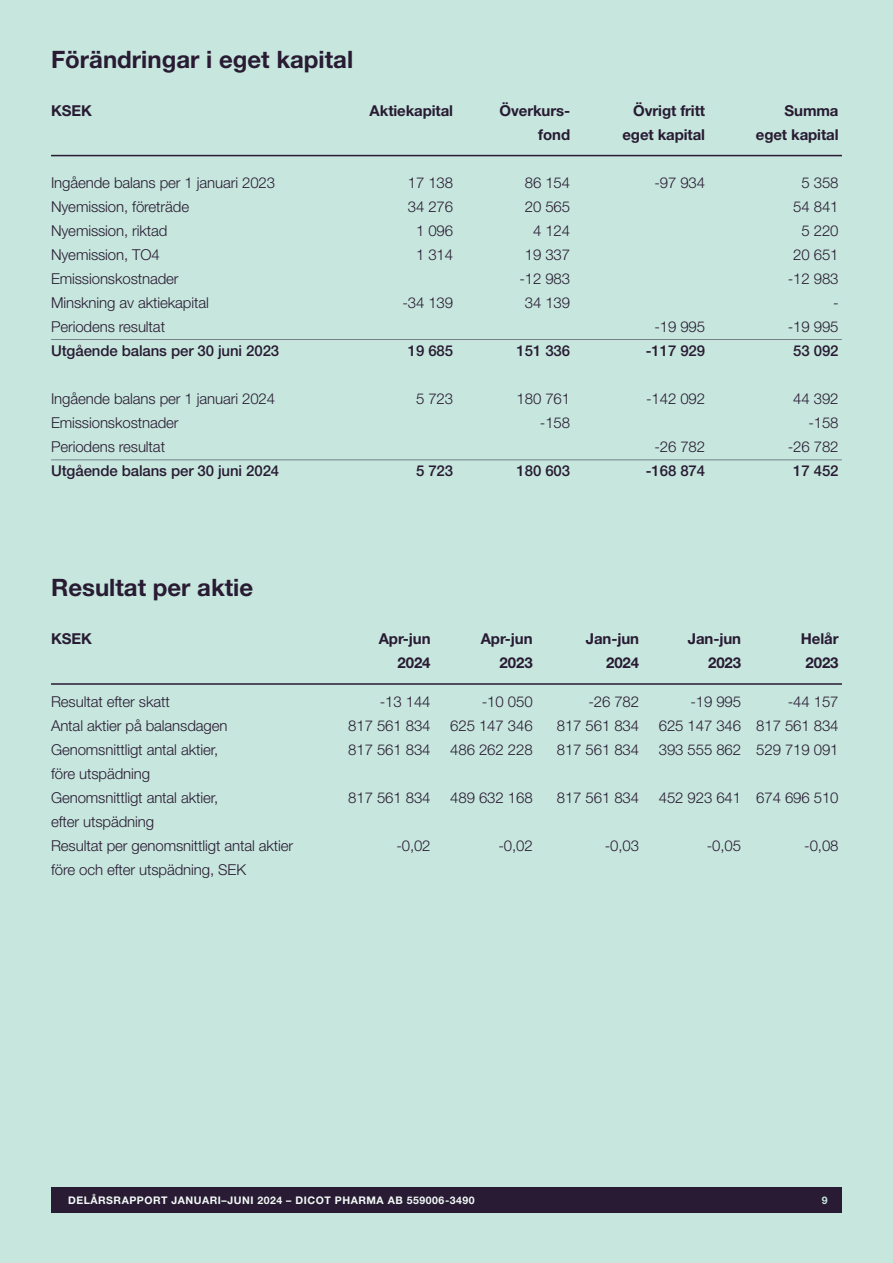
<style>
.page{position:relative;width:893px;height:1263px;background:#c7e6dd}
.page>*{position:absolute;margin:0;border:0;box-sizing:border-box;transform-origin:0 0}
.t1{font:700 24px "Helvetica Neue LT Std";color:#281b33}
.t2{font:300 15px "Helvetica Neue LT Std";letter-spacing:-.005em;color:#281b33}
.t3{font:700 15px "Helvetica Neue LT Std";letter-spacing:-.005em;color:#281b33}
.t4{font:500 15px "Helvetica Neue LT Std";letter-spacing:-.005em;color:#281b33}
.t5{font:700 10.5px "Helvetica Neue LT Std";letter-spacing:.05em;color:#f2faf7}
.t6{font:700 10.5px "Helvetica Neue LT Std";color:#c7e6dd}
</style>
<div class="page">
<hr style="left:51px;top:155px;width:791px;height:1px;background:#281b33">
<hr style="left:51px;top:683px;width:791px;height:2px;background:#281b33">
<hr style="left:51px;top:339px;width:791px;height:1px;background:#281b33">
<hr style="left:51px;top:459px;width:791px;height:1px;background:#281b33">
<div style="left:51px;top:1187px;width:791px;height:26px;background:#281b33"></div>
<p class="t1" style="left:51px;top:45px;width:304px">Förändringar i eget kapital</p>
<p class="t3" style="left:51px;top:102px;width:42px">KSEK</p>
<p class="t3" style="left:370px;top:102px;width:85px">Aktiekapital</p>
<p class="t3" style="left:500px;top:102px;width:72px">Överkurs-</p>
<p class="t3" style="left:633px;top:102px;width:73px">Övrigt fritt</p>
<p class="t3" style="left:785px;top:102px;width:55px">Summa</p>
<p class="t3" style="left:538px;top:126px;width:33px">fond</p>
<p class="t3" style="left:622px;top:126px;width:84px">eget kapital</p>
<p class="t3" style="left:756px;top:126px;width:84px">eget kapital</p>
<p class="t2" style="left:51px;top:174px;width:226px">Ingående balans per 1 januari 2023</p>
<p class="t2" style="left:408px;top:174px;width:47px">17 138</p>
<p class="t2" style="left:525px;top:174px;width:47px">86 154</p>
<p class="t2" style="left:654px;top:174px;width:52px">-97 934</p>
<p class="t2" style="left:801px;top:174px;width:39px">5 358</p>
<p class="t2" style="left:51px;top:198px;width:140px">Nyemission, företräde</p>
<p class="t2" style="left:408px;top:198px;width:47px">34 276</p>
<p class="t2" style="left:525px;top:198px;width:47px">20 565</p>
<p class="t2" style="left:793px;top:198px;width:47px">54 841</p>
<p class="t2" style="left:51px;top:222px;width:118px">Nyemission, riktad</p>
<p class="t2" style="left:416px;top:222px;width:39px">1 096</p>
<p class="t2" style="left:533px;top:222px;width:39px">4 124</p>
<p class="t2" style="left:801px;top:222px;width:39px">5 220</p>
<p class="t2" style="left:51px;top:246px;width:110px">Nyemission, TO4</p>
<p class="t2" style="left:416px;top:246px;width:39px">1 314</p>
<p class="t2" style="left:525px;top:246px;width:47px">19 337</p>
<p class="t2" style="left:793px;top:246px;width:47px">20 651</p>
<p class="t2" style="left:51px;top:270px;width:129px">Emissionskostnader</p>
<p class="t2" style="left:519px;top:270px;width:52px">-12 983</p>
<p class="t2" style="left:788px;top:270px;width:52px">-12 983</p>
<p class="t2" style="left:51px;top:294px;width:159px">Minskning av aktiekapital</p>
<p class="t2" style="left:402px;top:294px;width:52px">-34 139</p>
<p class="t2" style="left:525px;top:294px;width:47px">34 139</p>
<p class="t2" style="left:833px;top:294px;width:7px">-</p>
<p class="t2" style="left:51px;top:318px;width:116px">Periodens resultat</p>
<p class="t2" style="left:654px;top:318px;width:52px">-19 995</p>
<p class="t2" style="left:788px;top:318px;width:52px">-19 995</p>
<p class="t4" style="left:51px;top:342px;width:230px">Utgående balans per 30 juni 2023</p>
<p class="t4" style="left:408px;top:342px;width:47px">19 685</p>
<p class="t4" style="left:517px;top:342px;width:55px">151 336</p>
<p class="t4" style="left:646px;top:342px;width:61px">-117 929</p>
<p class="t4" style="left:793px;top:342px;width:47px">53 092</p>
<p class="t2" style="left:51px;top:390px;width:226px">Ingående balans per 1 januari 2024</p>
<p class="t2" style="left:416px;top:390px;width:39px">5 723</p>
<p class="t2" style="left:517px;top:390px;width:55px">180 761</p>
<p class="t2" style="left:646px;top:390px;width:61px">-142 092</p>
<p class="t2" style="left:793px;top:390px;width:47px">44 392</p>
<p class="t2" style="left:51px;top:414px;width:129px">Emissionskostnader</p>
<p class="t2" style="left:540px;top:414px;width:32px">-158</p>
<p class="t2" style="left:808px;top:414px;width:32px">-158</p>
<p class="t2" style="left:51px;top:438px;width:116px">Periodens resultat</p>
<p class="t2" style="left:654px;top:438px;width:52px">-26 782</p>
<p class="t2" style="left:788px;top:438px;width:52px">-26 782</p>
<p class="t4" style="left:51px;top:462px;width:230px">Utgående balans per 30 juni 2024</p>
<p class="t4" style="left:416px;top:462px;width:39px">5 723</p>
<p class="t4" style="left:517px;top:462px;width:55px">180 603</p>
<p class="t4" style="left:646px;top:462px;width:61px">-168 874</p>
<p class="t4" style="left:793px;top:462px;width:47px">17 452</p>
<p class="t1" style="left:51px;top:573px;width:204px">Resultat per aktie</p>
<p class="t3" style="left:51px;top:630px;width:42px">KSEK</p>
<p class="t3" style="left:379px;top:630px;width:53px">Apr-jun</p>
<p class="t3" style="left:481px;top:630px;width:53px">Apr-jun</p>
<p class="t3" style="left:586px;top:630px;width:55px">Jan-jun</p>
<p class="t3" style="left:688px;top:630px;width:55px">Jan-jun</p>
<p class="t3" style="left:801px;top:630px;width:39px">Helår</p>
<p class="t3" style="left:398px;top:654px;width:35px">2024</p>
<p class="t3" style="left:500px;top:654px;width:35px">2023</p>
<p class="t3" style="left:606px;top:654px;width:35px">2024</p>
<p class="t3" style="left:708px;top:654px;width:35px">2023</p>
<p class="t3" style="left:805px;top:654px;width:35px">2023</p>
<p class="t2" style="left:51px;top:693px;width:120px">Resultat efter skatt</p>
<p class="t2" style="left:380px;top:693px;width:52px">-13 144</p>
<p class="t2" style="left:482px;top:693px;width:52px">-10 050</p>
<p class="t2" style="left:588px;top:693px;width:52px">-26 782</p>
<p class="t2" style="left:690px;top:693px;width:52px">-19 995</p>
<p class="t2" style="left:788px;top:693px;width:52px">-44 157</p>
<p class="t2" style="left:51px;top:717px;width:178px">Antal aktier på balansdagen</p>
<p class="t2" style="left:348px;top:717px;width:84px">817 561 834</p>
<p class="t2" style="left:450px;top:717px;width:84px">625 147 346</p>
<p class="t2" style="left:557px;top:717px;width:84px">817 561 834</p>
<p class="t2" style="left:659px;top:717px;width:181px">625 147 346 817 561 834</p>
<p class="t2" style="left:51px;top:741px;width:169px">Genomsnittligt antal aktier,</p>
<p class="t2" style="left:348px;top:741px;width:84px">817 561 834</p>
<p class="t2" style="left:450px;top:741px;width:84px">486 262 228</p>
<p class="t2" style="left:557px;top:741px;width:84px">817 561 834</p>
<p class="t2" style="left:659px;top:741px;width:181px">393 555 862 529 719 091</p>
<p class="t2" style="left:51px;top:765px;width:101px">före utspädning</p>
<p class="t2" style="left:51px;top:789px;width:169px">Genomsnittligt antal aktier,</p>
<p class="t2" style="left:348px;top:789px;width:84px">817 561 834</p>
<p class="t2" style="left:450px;top:789px;width:84px">489 632 168</p>
<p class="t2" style="left:557px;top:789px;width:84px">817 561 834</p>
<p class="t2" style="left:659px;top:789px;width:181px">452 923 641 674 696 510</p>
<p class="t2" style="left:51px;top:813px;width:105px">efter utspädning</p>
<p class="t2" style="left:51px;top:837px;width:244px">Resultat per genomsnittligt antal aktier</p>
<p class="t2" style="left:396px;top:837px;width:36px">-0,02</p>
<p class="t2" style="left:498px;top:837px;width:36px">-0,02</p>
<p class="t2" style="left:605px;top:837px;width:36px">-0,03</p>
<p class="t2" style="left:707px;top:837px;width:36px">-0,05</p>
<p class="t2" style="left:804px;top:837px;width:36px">-0,08</p>
<p class="t2" style="left:51px;top:861px;width:197px">före och efter utspädning, SEK</p>
<p class="t5" style="left:68px;top:1193px;width:408px">DELÅRSRAPPORT JANUARI–JUNI 2024 – DICOT PHARMA AB 559006-3490</p>
<p class="t6" style="left:822px;top:1193px;width:7px">9</p>
</div>
